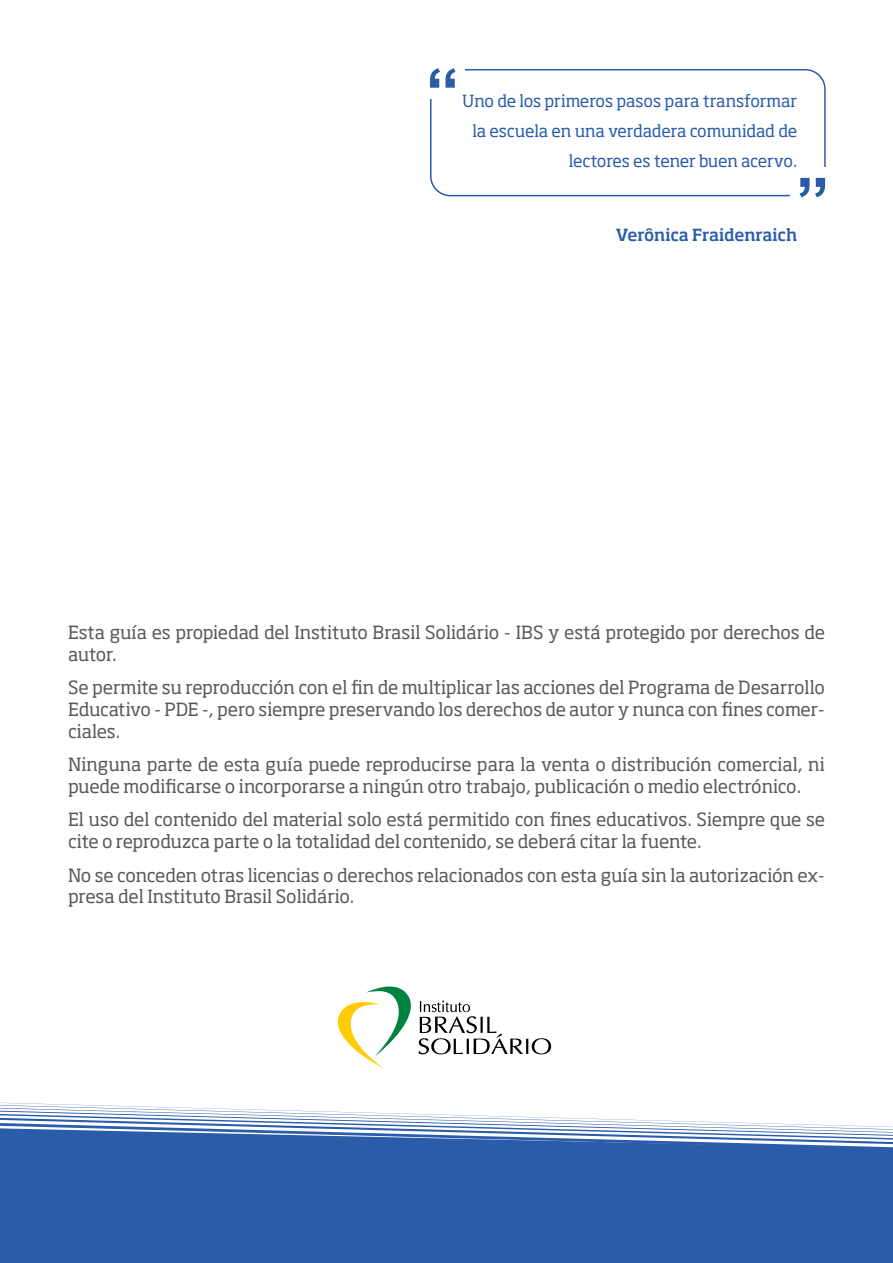
<style>
.page{position:relative;width:893px;height:1263px;background:#fff}
.page>*{position:absolute;margin:0;border:0;box-sizing:border-box;transform-origin:0 0}
.t1{font:18px/21.6px "Soho Std";letter-spacing:-.01em;color:#58595b}
.t2{font:16.5px/30px "Soho Std";letter-spacing:-.01em;color:#2a5caa;text-align:right}
.t3{font:500 16.5px "Soho Std";letter-spacing:-.005em;color:#2a5caa}
</style>
<div class="page">
<div style="left:430px;top:69px;width:396px;height:127px;border:2px solid #2a5caa;border-radius:20px"></div>
<div style="left:421px;top:59px;width:44px;height:40px;background:#fff"></div>
<svg style="left:430px;top:68px;width:25px;height:20px"></svg>
<div style="left:790px;top:167px;width:44px;height:40px;background:#fff"></div>
<svg style="left:799px;top:178px;width:26px;height:19px"></svg>
<svg style="left:337px;top:986px;width:214px;height:82px"></svg>
<div style="left:0;top:1150px;width:893px;height:113px;background:#2a5caa"></div>
<svg style="left:0;top:1103px;width:893px;height:47px"></svg>
<p class="t2" style="left:462px;top:86px;width:336px">Uno de los primeros pasos para transformar la escuela en una verdadera comunidad de lectores es tener buen acervo.</p>
<p class="t3" style="left:616px;top:224px;width:183px">Verônica Fraidenraich</p>
<p class="t1" style="left:68px;top:621px;width:758px">Esta guía es propiedad del Instituto Brasil Solidário - IBS y está protegido por derechos de autor.</p>
<p class="t1" style="left:68px;top:677px;width:758px;text-align:justify">Se permite su reproducción con el fin de multiplicar las acciones del Programa de Desarrollo Educativo - PDE -, pero siempre preservando los derechos de autor y nunca con fines comer&shy;ciales.</p>
<p class="t1" style="left:68px;top:753px;width:758px">Ninguna parte de esta guía puede reproducirse para la venta o distribución comercial, ni puede modificarse o incorporarse a ningún otro trabajo, publicación o medio electrónico.</p>
<p class="t1" style="left:68px;top:809px;width:758px">El uso del contenido del material solo está permitido con fines educativos. Siempre que se cite o reproduzca parte o la totalidad del contenido, se deberá citar la fuente.</p>
<p class="t1" style="left:68px;top:864px;width:758px">No se conceden otras licencias o derechos relacionados con esta guía sin la autorización ex&shy;presa del Instituto Brasil Solidário.</p>
</div>
